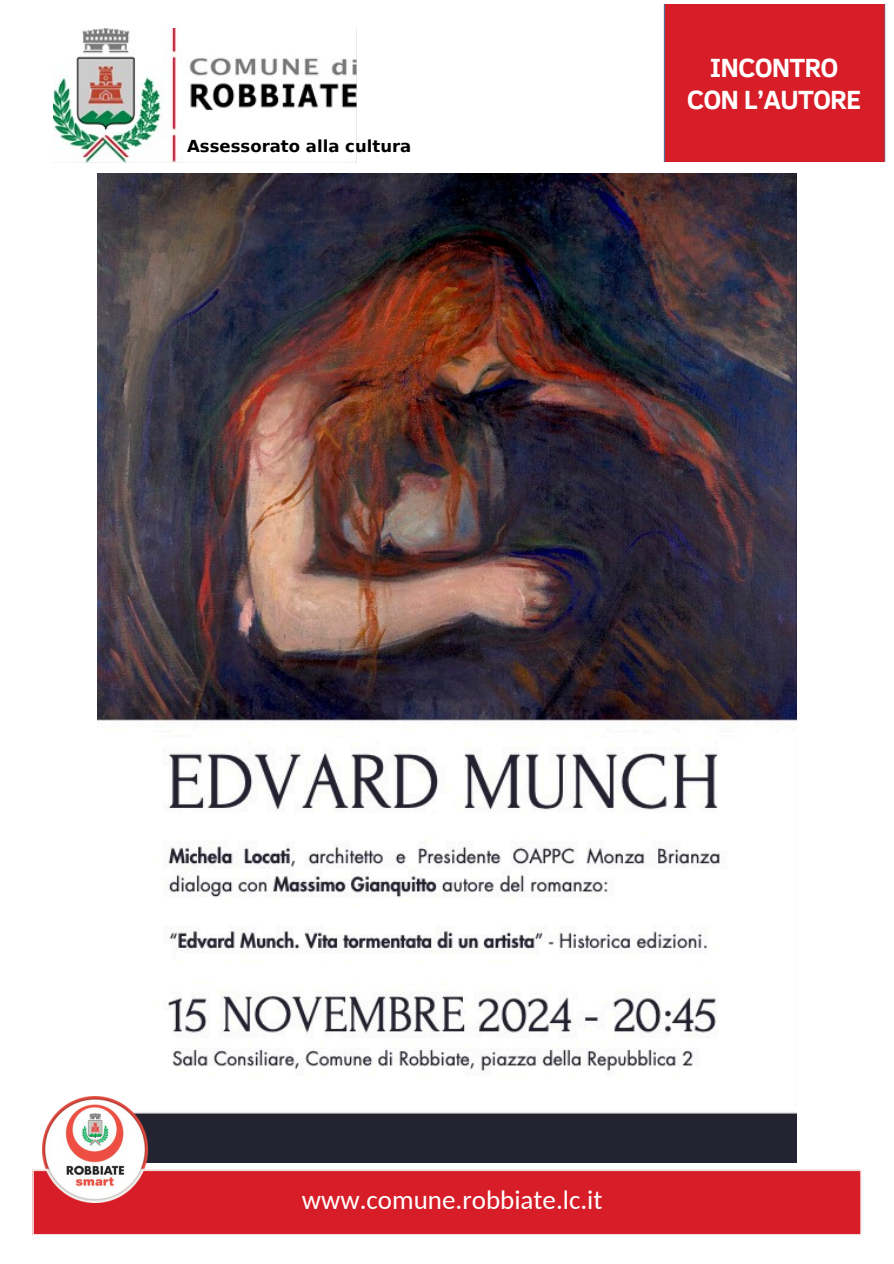
<style>
.page{position:relative;width:894px;height:1264px;background:#fff}
.page>*{position:absolute;margin:0;border:0;box-sizing:border-box;transform-origin:0 0}
.t1{font:27px "Carlito";color:#fff}
.t2{font:700 27px/31.5px "Clear Sans";letter-spacing:-.035em;color:#fff;text-align:center}
.t3{font:700 16.5px "DejaVu Sans";color:#000}
</style>
<div class="page">
<img style="left:53px;top:28px;width:304px;height:135px">
<div style="left:663px;top:4px;width:223px;height:158px;background:#d71e28"></div>
<img style="left:32px;top:1162px;width:830px;height:74px">
<img style="left:97px;top:173px;width:699px;height:989px">
<img style="left:43px;top:1096px;width:104px;height:106px">
<p class="t3" style="left:187px;top:137px;width:226px">Assessorato alla cultura</p>
<p class="t2" style="left:686px;top:51px;width:176px">INCONTRO<br>CON L’AUTORE</p>
<h2 class="t1" style="left:302px;top:1188px;width:302px">www.comune.robbiate.lc.it</h2>
</div>
